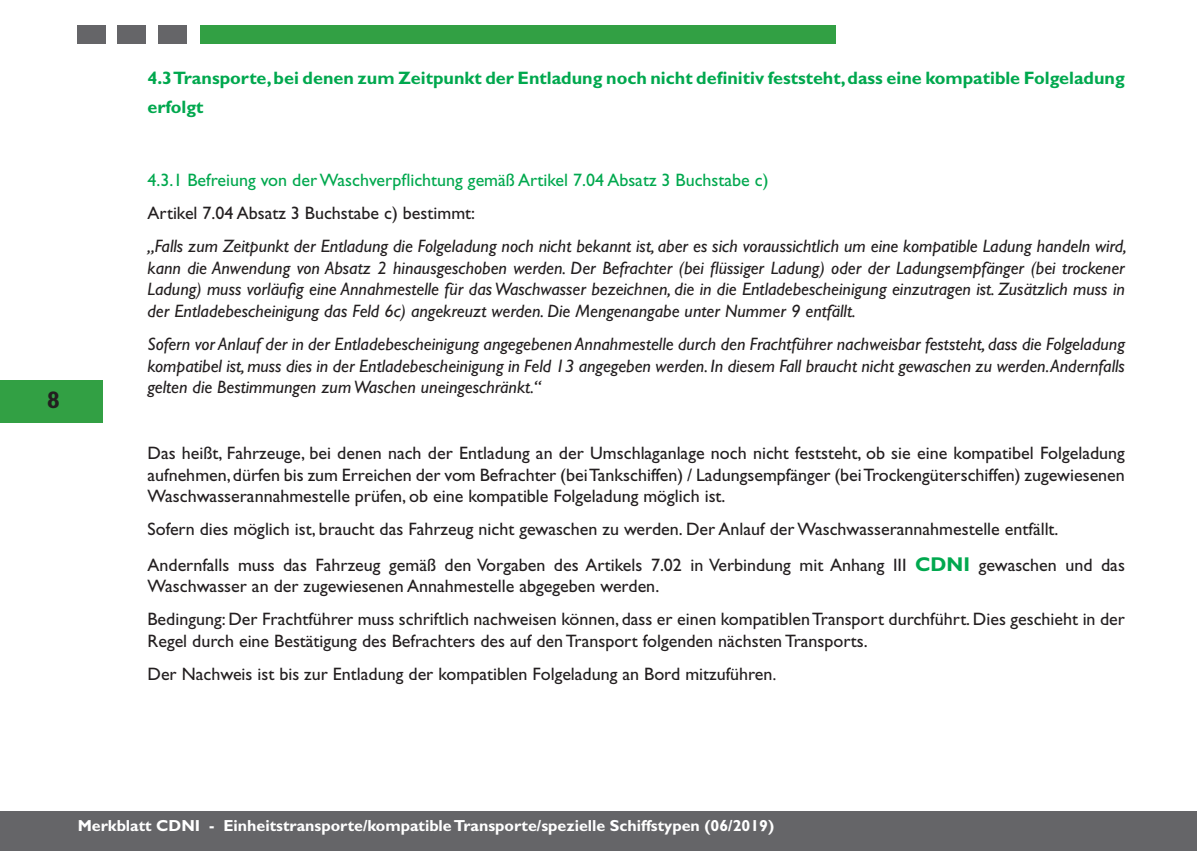
<style>
.page{position:relative;width:1197px;height:851px;background:#fff}
.page>*{position:absolute;margin:0;border:0;box-sizing:border-box;transform-origin:0 0}
.t1{font:700 24px "Gill Sans Std";color:#231f20}
.t2{font:18px/21.6px "Gill Sans Std";color:#231f20}
.t3{font:italic 18px/21.6px "Gill Sans Std";color:#231f20;text-align:justify}
.t4{font:700 18px/28.8px "Gill Sans Std";color:#00a84e}
.t5{font:18px "Gill Sans Std";color:#00a84e}
.t6{font:700 16px "Gill Sans Std";color:#fff}
.s1{font-weight:700;font-size:20px;color:#00a84e}
.s2{font-family:"Minion Pro"}
</style>
<div class="page">
<div style="left:201px;top:25px;width:634px;height:19px;background:#32a044"></div>
<div style="left:158px;top:25px;width:28px;height:19px;background:#656568"></div>
<div style="left:117px;top:25px;width:29px;height:19px;background:#656568"></div>
<div style="left:78px;top:25px;width:28px;height:19px;background:#656568"></div>
<div style="left:0;top:811px;width:1196px;height:39px;background:#656568"></div>
<div style="left:0;top:380px;width:103px;height:42px;background:#32a044"></div>
<h1 class="t1" style="left:47px;top:386px;width:15px">8</h1>
<p class="t4" style="left:147px;top:64px;width:978px">4.3 Transporte, bei denen zum Zeitpunkt der Entladung noch nicht definitiv feststeht, dass eine kompatible Folgeladung erfolgt</p>
<p class="t5" style="left:147px;top:170px;width:622px">4.3.1 Befreiung von der Waschverpflichtung gemäß Artikel 7.04 Absatz 3 Buchstabe c)</p>
<p class="t2" style="left:147px;top:202px;width:329px">Artikel 7.04 Absatz 3 Buchstabe c) bestimmt:</p>
<p class="t3" style="left:147px;top:235px;width:980px">„Falls zum Zeitpunkt der Entladung die Folgeladung noch nicht bekannt ist, aber es sich voraussichtlich um eine kompatible Ladung handeln wird, kann die Anwendung von Absatz 2 hinausgeschoben werden. Der Befrachter (bei flüssiger Ladung) oder der Ladungsempfänger (bei trockener Ladung) muss vorläufig eine Annahmestelle für das Waschwasser bezeichnen, die in die Entladebescheinigung einzutragen ist. Zusätzlich muss in der Entladebescheinigung das Feld 6c) angekreuzt werden. Die Mengenangabe unter Nummer 9 entfällt.</p>
<p class="t3" style="left:147px;top:333px;width:978px">Sofern vor Anlauf der in der Entladebescheinigung angegebenen Annahmestelle durch den Frachtführer nachweisbar feststeht, dass die Folgeladung kompatibel ist, muss dies in der Entladebescheinigung in Feld 13 angegeben werden. In diesem Fall braucht nicht gewaschen zu werden. Andernfalls gelten die Bestimmungen zum Waschen uneingeschränkt.“</p>
<p class="t2" style="left:147px;top:442px;width:978px;text-align:justify">Das heißt, Fahrzeuge, bei denen nach der Entladung an der Umschlaganlage noch nicht feststeht, ob sie eine kompatibel Folgeladung aufnehmen, dürfen bis zum Erreichen der vom Befrachter (bei Tankschiffen) / Ladungsempfänger (bei Trockengüterschiffen) zugewiesenen Waschwasserannahmestelle prüfen, ob eine kompatible Folgeladung möglich ist.</p>
<p class="t2" style="left:147px;top:511px;width:978px;line-height:35.4px">Sofern dies möglich ist, braucht das Fahrzeug nicht gewaschen zu werden. Der Anlauf der Waschwasserannahmestelle entfällt.<br>Andernfalls muss das Fahrzeug gemäß den Vorgaben des Artikels 7.02 in Verbindung mit Anhang III <span class="s1">CDNI</span> gewaschen und das</p>
<p class="t2" style="left:147px;top:569px;width:978px;line-height:33px">Waschwasser an der zugewiesenen Annahmestelle abgegeben werden.<br>Bedingung: Der Frachtführer muss schriftlich nachweisen können, dass er einen kompatiblen Transport durchführt. Dies geschieht in der</p>
<p class="t2" style="left:147px;top:624px;width:721px;line-height:33px">Regel durch eine Bestätigung des Befrachters des auf den Transport folgenden nächsten Transports.<br>Der Nachweis ist bis zur Entladung der kompatiblen Folgeladung an Bord mitzuführen<span class="s2">.</span></p>
<p class="t6" style="left:78px;top:815px;width:698px">Merkblatt CDNI - Einheitstransporte/kompatible Transporte/spezielle Schiffstypen (06/2019)</p>
</div>
